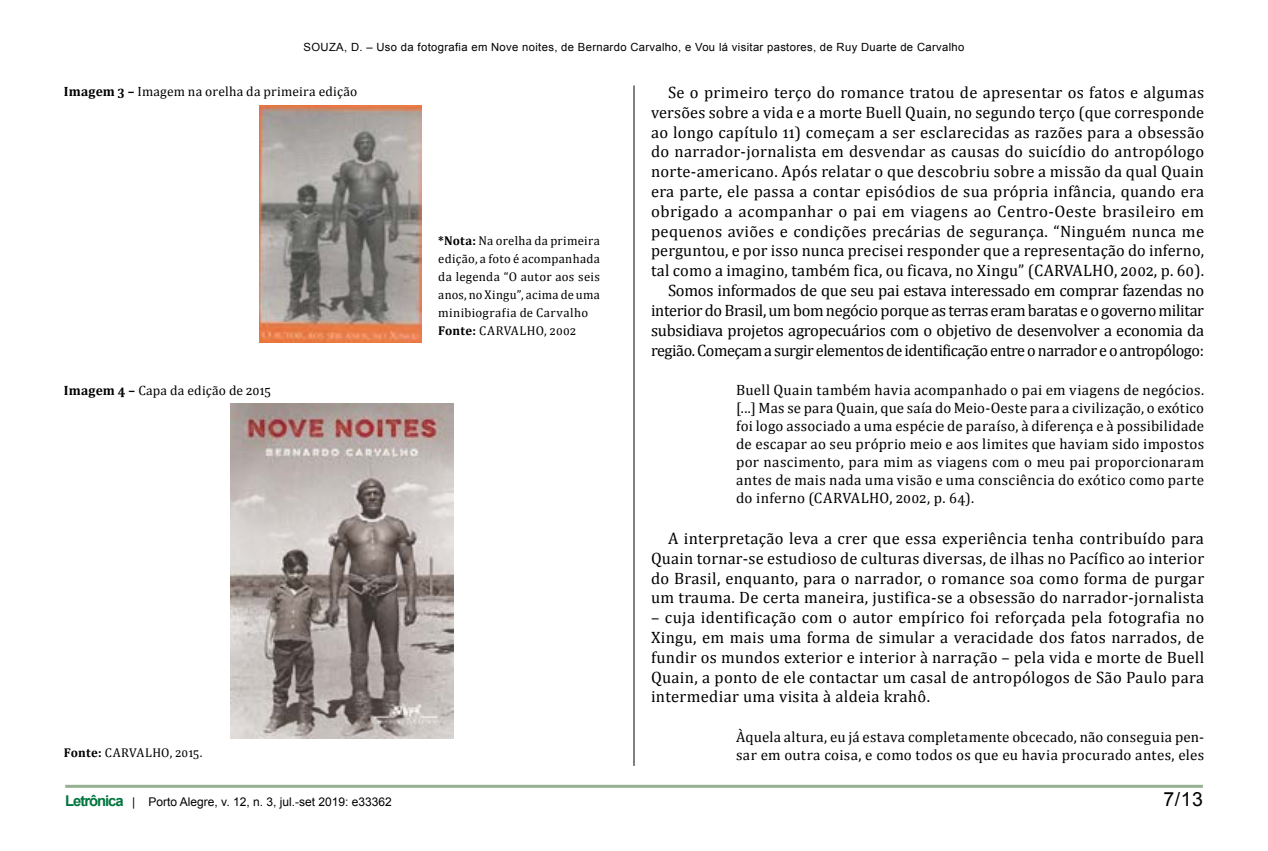
<style>
.page{position:relative;width:1268px;height:851px;background:#fff}
.page>*{position:absolute;margin:0;border:0;box-sizing:border-box;transform-origin:0 0}
.t1{font:19.5px "Arial";color:#000}
.t2{font:16.5px/19.8px "Cambria";letter-spacing:.015em;color:#000;text-align:justify}
.t3{font:15px/18px "Cambria";letter-spacing:.015em;color:#000;text-align:justify}
.t4{font:13.5px "Cambria";letter-spacing:.02em;color:#000}
.t5{font:12.75px/18px "Cambria";letter-spacing:.025em;color:#000}
.t6{font:12px "Arial";color:#000}
.t7{font:11.25px "Arial";letter-spacing:.03em;color:#000}
.s1{font-weight:700}
.s2{font-weight:700;font-size:14.85px;color:#00753e}
</style>
<div class="page">
<hr style="left:65px;top:784px;width:1137px;height:3px;background:#95b192">
<hr style="left:633px;top:85px;width:1px;height:680px;background:#000">
<img style="left:259px;top:106px;width:162px;height:236px">
<img style="left:230px;top:404px;width:224px;height:334px">
<p class="t7" style="left:303px;top:39px;width:662px">Souza, D. – Uso da fotografia em Nove noites, de Bernardo Carvalho, e Vou lá visitar pastores, de Ruy Duarte de Carvalho</p>
<p class="t4" style="left:64px;top:83px;width:295px"><span class="s1">Imagem 3 –</span> Imagem na orelha da primeira edição</p>
<p class="t2" style="left:651px;top:82px;width:554px;text-align:right">Se o primeiro terço do romance tratou de apresentar os fatos e algumas versões sobre a vida e a morte Buell Quain, no segundo terço (que corresponde ao longo capítulo 11) começam a ser esclarecidas as razões para a obsessão do narrador-jornalista em desvendar as causas do suicídio do antropólogo norte-americano. Após relatar o que descobriu sobre a missão da qual Quain era parte, ele passa a contar episódios de sua própria infância, quando era obrigado a acompanhar o pai em viagens ao Centro-Oeste brasileiro em pequenos aviões e condições precárias de segurança. “Ninguém nunca me perguntou, e por isso nunca precisei responder que a representação do inferno, tal como a imagino, também fica, ou ficava, no Xingu” (CARVALHO, 2002, p. 60).<br>Somos informados de que seu pai estava interessado em comprar fazendas no interior do Brasil, um bom negócio porque as terras eram baratas e o governo militar subsidiava projetos agropecuários com o objetivo de desenvolver a economia da região. Começam a surgir elementos de identificação entre o narrador e o antropólogo:</p>
<p class="t3" style="left:736px;top:380px;width:469px">Buell Quain também havia acompanhado o pai em viagens de negócios. [...] Mas se para Quain, que saía do Meio-Oeste para a civilização, o exótico foi logo associado a uma espécie de paraíso, à diferença e à possibilidade de escapar ao seu próprio meio e aos limites que haviam sido impostos por nascimento, para mim as viagens com o meu pai proporcionaram antes de mais nada uma visão e uma consciência do exótico como parte do inferno (CARVALHO, 2002, p. 64).</p>
<p class="t2" style="left:651px;top:528px;width:554px;text-indent:17px">A interpretação leva a crer que essa experiência tenha contribuído para Quain tornar-se estudioso de culturas diversas, de ilhas no Pacífico ao interior do Brasil, enquanto, para o narrador, o romance soa como forma de purgar um trauma. De certa maneira, justifica-se a obsessão do narrador-jornalista</p>
<p class="t2" style="left:651px;top:607px;width:554px">– cuja identificação com o autor empírico foi reforçada pela fotografia no Xingu, em mais uma forma de simular a veracidade dos fatos narrados, de fundir os mundos exterior e interior à narração – pela vida e morte de Buell Quain, a ponto de ele contactar um casal de antropólogos de São Paulo para intermediar uma visita à aldeia krahô.</p>
<p class="t3" style="left:736px;top:727px;width:469px">Àquela altura, eu já estava completamente obcecado, não conseguia pen&shy;sar em outra coisa, e como todos os que eu havia procurado antes, eles</p>
<p class="t5" style="left:438px;top:231px;width:163px"><span class="s1">*Nota:</span> Na orelha da primeira edição, a foto é acompanhada da legenda “O autor aos seis anos, no Xingu”, acima de uma minibiografia de Carvalho<br><span class="s1">Fonte:</span> CARVALHO, 2002</p>
<p class="t4" style="left:64px;top:382px;width:208px"><span class="s1">Imagem 4 –</span> Capa da edição de 2015</p>
<p class="t5" style="left:64px;top:743px;width:140px"><span class="s1">Fonte:</span> CARVALHO, 2015.</p>
<p class="t6" style="left:65px;top:793px;width:328px"><span class="s2">Letrônica</span> | Porto Alegre, v. 12, n. 3, jul.-set 2019: e33362</p>
<p class="t1" style="left:1163px;top:785px;width:41px">7/13</p>
</div>
